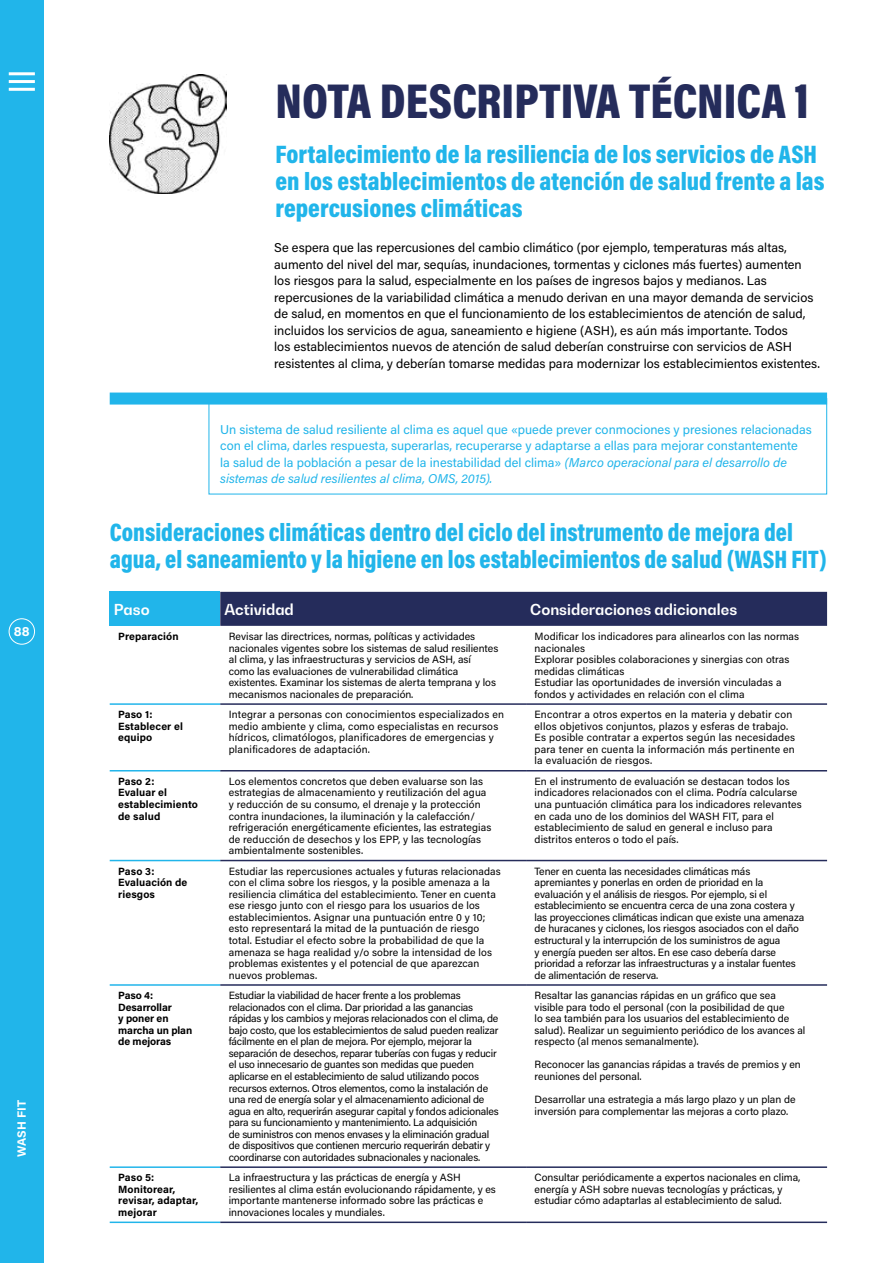
<style>
.page{position:relative;width:893px;height:1263px;background:#fff}
.page>*{position:absolute;margin:0;border:0;box-sizing:border-box;transform-origin:0 0}
.t1{font:900 49.5px "Acumin Pro Cond";color:#252c5b}
.t2{font:900 25.5px/27px "Acumin Pro Cond";color:#21b5ea;scale:.95 1}
.t3{font:900 25.5px/27px "Acumin Pro Cond";color:#21b5ea}
.t4{font:700 15px "Bw Gradual DEMO";color:#fff}
.t5{font:700 13.5px "Acumin Pro";color:#fff}
.t6{font:12.75px/16.5px "Acumin Pro";color:#000}
.t7{font:12.75px/16.5px "Acumin Pro";color:#21b5ea}
.t8{font:700 12px "Acumin Pro";letter-spacing:.005em;color:#fff}
.t9{font:10.5px/11.6px "Acumin Pro";color:#000}
.t10{font:10.5px/11.6px "Acumin Pro";letter-spacing:-.02em;color:#000}
.t11{font:10.5px/11.6px "Acumin Pro";letter-spacing:.02em;color:#000}
.t12{font:700 10.5px/11.6px "Acumin Pro";letter-spacing:.01em;color:#000}
.t13{font:700 10.5px/11.6px "Acumin Pro";letter-spacing:-.01em;color:#000}
.s1{font-style:italic}
</style>
<div class="page">
<div style="left:0;top:0;width:44px;height:1263px;background:#21b5ea"></div>
<hr style="left:9px;top:72px;width:26px;height:3px;background:#fff">
<hr style="left:9px;top:80px;width:26px;height:3px;background:#fff">
<hr style="left:9px;top:88px;width:26px;height:3px;background:#fff">
<div style="left:9px;top:618px;width:26px;height:26px;border:1px solid #fff;border-radius:50%"></div>
<div style="left:110px;top:393px;width:717px;height:12px;background:#21b5ea"></div>
<div style="left:110px;top:592px;width:110px;height:34px;background:#21b5ea"></div>
<div style="left:220px;top:592px;width:607px;height:34px;background:#252c5b"></div>
<hr style="left:110px;top:703px;width:110px;height:2px;background:#21b5ea">
<hr style="left:110px;top:770px;width:110px;height:1px;background:#21b5ea">
<hr style="left:110px;top:860px;width:110px;height:1px;background:#21b5ea">
<hr style="left:110px;top:984px;width:110px;height:2px;background:#21b5ea">
<hr style="left:110px;top:1166px;width:110px;height:2px;background:#21b5ea">
<hr style="left:110px;top:1221px;width:110px;height:2px;background:#21b5ea">
<hr style="left:220px;top:703px;width:306px;height:2px;background:#252c5b">
<hr style="left:526px;top:703px;width:301px;height:2px;background:#252c5b">
<hr style="left:220px;top:770px;width:306px;height:1px;background:#252c5b">
<hr style="left:526px;top:770px;width:301px;height:1px;background:#252c5b">
<hr style="left:220px;top:860px;width:306px;height:1px;background:#252c5b">
<hr style="left:526px;top:860px;width:301px;height:1px;background:#252c5b">
<hr style="left:220px;top:984px;width:306px;height:2px;background:#252c5b">
<hr style="left:526px;top:984px;width:301px;height:2px;background:#252c5b">
<hr style="left:220px;top:1166px;width:306px;height:2px;background:#252c5b">
<hr style="left:526px;top:1166px;width:301px;height:2px;background:#252c5b">
<hr style="left:220px;top:1221px;width:306px;height:2px;background:#252c5b">
<hr style="left:526px;top:1221px;width:301px;height:2px;background:#252c5b">
<div style="left:209px;top:398px;width:618px;height:96px;border:1px solid #21b5ea"></div>
<img style="left:110px;top:74px;width:116px;height:119px">
<p class="t5" style="left:14px;top:622px;width:17px">88</p>
<p class="t8" style="left:13px;top:1157px;width:58px;rotate:-90deg">WASH FIT</p>
<h1 class="t1" style="left:276px;top:69px;width:535px">NOTA DESCRIPTIVA TÉCNICA 1</h1>
<h2 class="t3" style="left:276px;top:140px;width:551px">Fortalecimiento de la resiliencia de los servicios de ASH en los establecimientos de atención de salud frente a las repercusiones climáticas</h2>
<p class="t6" style="left:274px;top:239px;width:547px">Se espera que las repercusiones del cambio climático (por ejemplo, temperaturas más altas, aumento del nivel del mar, sequías, inundaciones, tormentas y ciclones más fuertes) aumenten los riesgos para la salud, especialmente en los países de ingresos bajos y medianos. Las repercusiones de la variabilidad climática a menudo derivan en una mayor demanda de servicios de salud, en momentos en que el funcionamiento de los establecimientos de atención de salud, incluidos los servicios de agua, saneamiento e higiene (ASH), es aún más importante. Todos<br>los establecimientos nuevos de atención de salud deberían construirse con servicios de ASH resistentes al clima, y deberían tomarse medidas para modernizar los establecimientos existentes.</p>
<p class="t7" style="left:220px;top:420px;width:593px">Un sistema de salud resiliente al clima es aquel que «puede prever conmociones y presiones relacionadas con el clima, darles respuesta, superarlas, recuperarse y adaptarse a ellas para mejorar constantemente<br>la salud de la población a pesar de la inestabilidad del clima» <span class="s1">(Marco operacional para el desarrollo de sistemas de salud resilientes al clima, OMS, 2015).</span></p>
<h2 class="t2" style="left:110px;top:518px;width:756px">Consideraciones climáticas dentro del ciclo del instrumento de mejora del agua, el saneamiento y la higiene en los establecimientos de salud (WASH FIT)</h2>
<h3 class="t4" style="left:114px;top:600px;width:37px">Paso</h3>
<h3 class="t4" style="left:225px;top:600px;width:71px">Actividad</h3>
<h3 class="t4" style="left:530px;top:600px;width:208px">Consideraciones adicionales</h3>
<p class="t12" style="left:118px;top:630px;width:62px">Preparación</p>
<p class="t9" style="left:229px;top:630px;width:271px">Revisar las directrices, normas, políticas y actividades nacionales vigentes sobre los sistemas de salud resilientes al clima, y las infraestructuras y servicios de ASH, así como las evaluaciones de vulnerabilidad climática existentes. Examinar los sistemas de alerta temprana y los mecanismos nacionales de preparación.</p>
<p class="t9" style="left:535px;top:630px;width:266px">Modificar los indicadores para alinearlos con las normas nacionales<br>Explorar posibles colaboraciones y sinergias con otras medidas climáticas<br>Estudiar las oportunidades de inversión vinculadas a fondos y actividades en relación con el clima</p>
<p class="t12" style="left:118px;top:708px;width:66px">Paso 1:<br>Establecer el equipo</p>
<p class="t11" style="left:229px;top:708px;width:277px">Integrar a personas con conocimientos especializados en medio ambiente y clima, como especialistas en recursos hídricos, climatólogos, planificadores de emergencias y planificadores de adaptación.</p>
<p class="t11" style="left:535px;top:708px;width:262px">Encontrar a otros expertos en la materia y debatir con ellos objetivos conjuntos, plazos y esferas de trabajo.<br>Es posible contratar a expertos según las necesidades para tener en cuenta la información más pertinente en la evaluación de riesgos.</p>
<p class="t12" style="left:118px;top:775px;width:81px">Paso 2:<br>Evaluar el establecimiento de salud</p>
<p class="t9" style="left:229px;top:775px;width:264px">Los elementos concretos que deben evaluarse son las estrategias de almacenamiento y reutilización del agua y reducción de su consumo, el drenaje y la protección contra inundaciones, la iluminación y la calefacción/ refrigeración energéticamente eficientes, las estrategias de reducción de desechos y los EPP, y las tecnologías ambientalmente sostenibles.</p>
<p class="t9" style="left:535px;top:775px;width:269px">En el instrumento de evaluación se destacan todos los indicadores relacionados con el clima. Podría calcularse una puntuación climática para los indicadores relevantes en cada uno de los dominios del WASH FIT, para el establecimiento de salud en general e incluso para distritos enteros o todo el país.</p>
<p class="t12" style="left:118px;top:865px;width:71px">Paso 3:<br>Evaluación de riesgos</p>
<p class="t9" style="left:229px;top:865px;width:274px">Estudiar las repercusiones actuales y futuras relacionadas con el clima sobre los riesgos, y la posible amenaza a la resiliencia climática del establecimiento. Tener en cuenta ese riesgo junto con el riesgo para los usuarios de los establecimientos. Asignar una puntuación entre 0 y 10; esto representará la mitad de la puntuación de riesgo total. Estudiar el efecto sobre la probabilidad de que la amenaza se haga realidad y/o sobre la intensidad de los problemas existentes y el potencial de que aparezcan nuevos problemas.</p>
<p class="t9" style="left:535px;top:865px;width:271px">Tener en cuenta las necesidades climáticas más apremiantes y ponerlas en orden de prioridad en la evaluación y el análisis de riesgos. Por ejemplo, si el establecimiento se encuentra cerca de una zona costera y las proyecciones climáticas indican que existe una amenaza de huracanes y ciclones, los riesgos asociados con el daño estructural y la interrupción de los suministros de agua<br>y energía pueden ser altos. En ese caso debería darse prioridad a reforzar las infraestructuras y a instalar fuentes de alimentación de reserva.</p>
<p class="t13" style="left:118px;top:989px;width:75px">Paso 4:<br>Desarrollar<br>y poner en marcha un plan de mejoras</p>
<p class="t10" style="left:229px;top:989px;width:271px">Estudiar la viabilidad de hacer frente a los problemas relacionados con el clima. Dar prioridad a las ganancias rápidas y los cambios y mejoras relacionados con el clima, de bajo costo, que los establecimientos de salud pueden realizar fácilmente en el plan de mejora. Por ejemplo, mejorar la separación de desechos, reparar tuberías con fugas y reducir el uso innecesario de guantes son medidas que pueden aplicarse en el establecimiento de salud utilizando pocos recursos externos. Otros elementos, como la instalación de una red de energía solar y el almacenamiento adicional de agua en alto, requerirán asegurar capital y fondos adicionales para su funcionamiento y mantenimiento. La adquisición<br>de suministros con menos envases y la eliminación gradual de dispositivos que contienen mercurio requerirán debatir y coordinarse con autoridades subnacionales y nacionales.</p>
<p class="t9" style="left:535px;top:989px;width:272px">Resaltar las ganancias rápidas en un gráfico que sea visible para todo el personal (con la posibilidad de que<br>lo sea también para los usuarios del establecimiento de salud). Realizar un seguimiento periódico de los avances al respecto (al menos semanalmente).</p>
<p class="t9" style="left:535px;top:1058px;width:268px">Reconocer las ganancias rápidas a través de premios y en reuniones del personal.</p>
<p class="t9" style="left:535px;top:1093px;width:262px">Desarrollar una estrategia a más largo plazo y un plan de inversión para complementar las mejoras a corto plazo.</p>
<p class="t12" style="left:118px;top:1171px;width:82px">Paso 5:<br>Monitorear, revisar, adaptar, mejorar</p>
<p class="t9" style="left:229px;top:1171px;width:269px">La infraestructura y las prácticas de energía y ASH resilientes al clima están evolucionando rápidamente, y es importante mantenerse informado sobre las prácticas e innovaciones locales y mundiales.</p>
<p class="t9" style="left:535px;top:1171px;width:267px">Consultar periódicamente a expertos nacionales en clima, energía y ASH sobre nuevas tecnologías y prácticas, y estudiar cómo adaptarlas al establecimiento de salud.</p>
</div>
